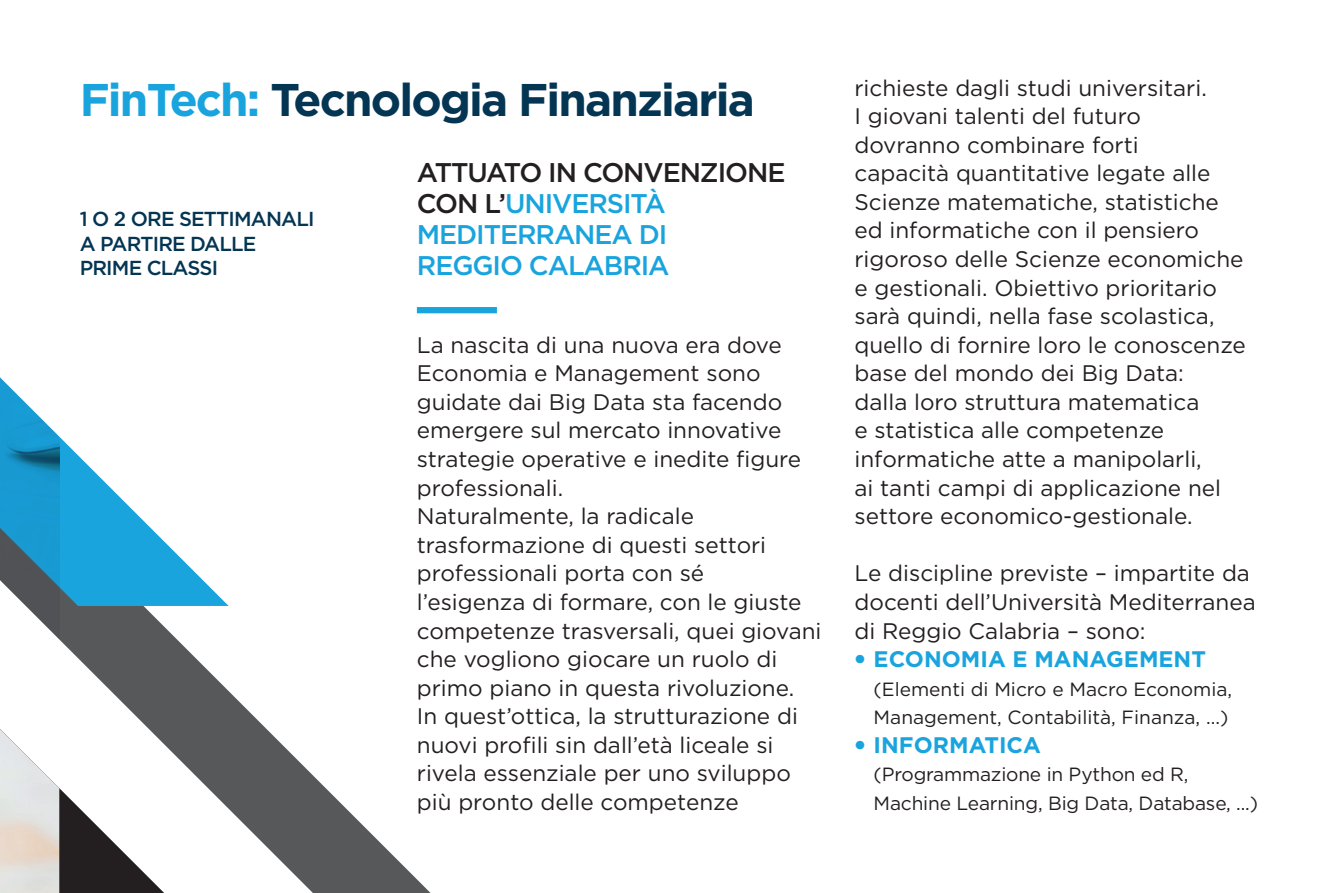
<style>
.page{position:relative;width:1340px;height:893px;background:#fff}
.page>*{position:absolute;margin:0;border:0;box-sizing:border-box;transform-origin:0 0}
.t1{font:700 45.68px "Gotham";letter-spacing:-.04em;color:#043553}
.t2{font:500 27px/31.1px "Gotham";letter-spacing:-.04em;color:#1aa4de}
.t3{font:22.5px/28.6px "Gotham";color:#231f20}
.t4{font:700 22.5px "Gotham";color:#1aa4de}
.t5{font:500 20.25px/24.8px "Gotham";letter-spacing:-.04em;color:#043553}
.t6{font:19.12px/28.6px "Gotham";letter-spacing:-.01em;color:#231f20}
.s1{color:#1aa4de}
.s2{color:#231f20}
.s3{font-weight:900}
</style>
<div class="page">
<svg style="left:313px;top:775px;width:117px;height:118px;fill:#5e5f61"></svg>
<svg style="left:26px;top:606px;width:287px;height:287px"></svg>
<svg style="left:59px;top:436px;width:170px;height:170px"></svg>
<img style="left:0;top:377px;width:59px;height:229px">
<svg style="left:59px;top:729px;width:105px;height:164px"></svg>
<img style="left:0;top:729px;width:59px;height:164px">
<div style="left:417px;top:307px;width:80px;height:6px;background:#1aa4de"></div>
<h1 class="t1" style="left:80px;top:70px;width:676px"><span class="s1">FinTech:</span> Tecnologia Finanziaria</h1>
<p class="t5" style="left:80px;top:206px;width:236px">1 O 2 ORE SETTIMANALI<br>A PARTIRE DALLE<br>PRIME CLASSI</p>
<p class="t2" style="left:417px;top:157px;width:370px"><span class="s2">ATTUATO IN CONVENZIONE<br>CON L’</span>UNIVERSITÀ<br>MEDITERRANEA DI<br>REGGIO CALABRIA</p>
<p class="t3" style="left:417px;top:330px;width:406px">La nascita di una nuova era dove<br>Economia e Management sono guidate dai Big Data sta facendo emergere sul mercato innovative strategie operative e inedite figure professionali.<br>Naturalmente, la radicale trasformazione di questi settori professionali porta con sé<br>l’esigenza di formare, con le giuste competenze trasversali, quei giovani che vogliono giocare un ruolo di primo piano in questa rivoluzione.<br>In quest’ottica, la strutturazione di nuovi profili sin dall’età liceale si rivela essenziale per uno sviluppo più pronto delle competenze</p>
<p class="t3" style="left:854px;top:73px;width:393px">richieste dagli studi universitari.<br>I giovani talenti del futuro dovranno combinare forti<br>capacità quantitative legate alle Scienze matematiche, statistiche ed informatiche con il pensiero rigoroso delle Scienze economiche e gestionali. Obiettivo prioritario sarà quindi, nella fase scolastica, quello di fornire loro le conoscenze base del mondo dei Big Data:<br>dalla loro struttura matematica<br>e statistica alle competenze informatiche atte a manipolarli,<br>ai tanti campi di applicazione nel settore economico-gestionale.</p>
<p class="t3" style="left:854px;top:559px;width:403px">Le discipline previste – impartite da docenti dell’Università Mediterranea di Reggio Calabria – sono:</p>
<p class="t4" style="left:854px;top:644px;width:353px"><span class="s3">•</span> ECONOMIA E MANAGEMENT</p>
<p class="t6" style="left:873px;top:674px;width:360px">(Elementi di Micro e Macro Economia,<br>Management, Contabilità, Finanza, ...)</p>
<p class="t4" style="left:854px;top:730px;width:188px"><span class="s3">•</span> INFORMATICA</p>
<p class="t6" style="left:873px;top:760px;width:386px">(Programmazione in Python ed R,<br>Machine Learning, Big Data, Database, ...)</p>
</div>
